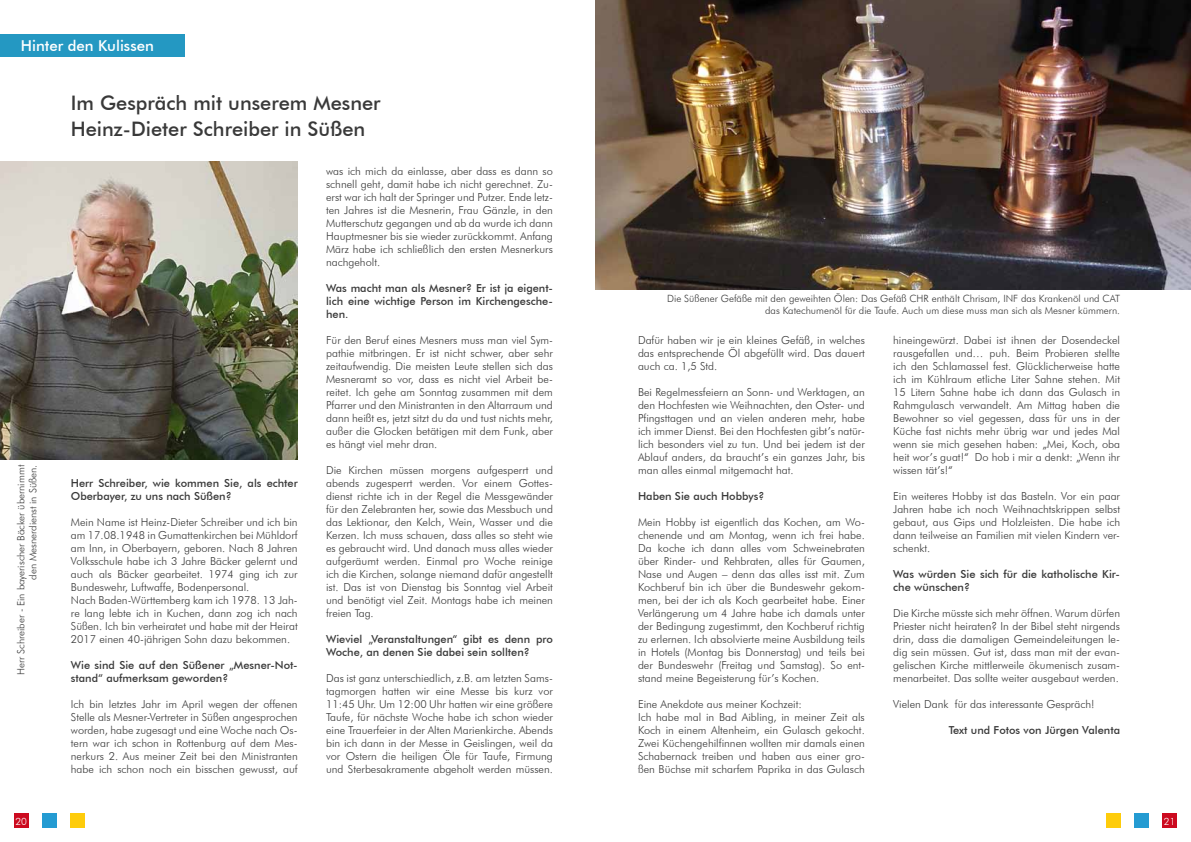
<style>
.page{position:relative;width:1191px;height:842px;background:#fff}
.page>*{position:absolute;margin:0;border:0;box-sizing:border-box;transform-origin:0 0}
.t1{font:500 20px/26px "Futura BT";color:#393939}
.t2{font:500 15px "Futura BT";color:#fff}
.t3{font:300 11px/13px "Futura BT";color:#393939;text-align:justify}
.t4{font:500 11px/13px "Futura BT";color:#393939}
.t5{font:300 10px/12px "Futura BT";color:#393939;text-align:right}
.t6{font:300 10px "Futura BT";color:#fff}
</style>
<div class="page">
<div style="left:14px;top:814px;width:14px;height:14px;background:#cc0a1f"></div>
<div style="left:43px;top:814px;width:14px;height:14px;background:#249bd2"></div>
<div style="left:71px;top:814px;width:14px;height:14px;background:#fecc0b"></div>
<div style="left:1106px;top:814px;width:14px;height:14px;background:#fecc0b"></div>
<div style="left:1134px;top:814px;width:14px;height:14px;background:#249bd2"></div>
<div style="left:1162px;top:814px;width:14px;height:14px;background:#cc0a1f"></div>
<img style="left:595px;top:0;width:596px;height:289px">
<img style="left:0;top:162px;width:298px;height:298px">
<div style="left:0;top:34px;width:184px;height:23px;background:#2498c2"></div>
<h2 class="t2" style="left:21px;top:37px;width:134px">Hinter den Kulissen</h2>
<p class="t5" style="left:15px;top:675px;width:212px;rotate:-90deg">Herr Schreiber - Ein bayerischer Bäcker übernimmt den Mesnerdienst in Süßen.</p>
<h1 class="t1" style="left:71px;top:90px;width:311px">Im Gespräch mit unserem Mesner<br>Heinz-Dieter Schreiber in Süßen</h1>
<p class="t4" style="left:71px;top:476px;width:228px">Herr Schreiber, wie kommen Sie, als echter<br>Oberbayer, zu uns nach Süßen?</p>
<p class="t3" style="left:71px;top:515px;width:228px;text-align:left">Mein Name ist Heinz-Dieter Schreiber und ich bin am 17.08.1948 in Gumattenkirchen bei Mühldorf am Inn, in Oberbayern, geboren. Nach 8 Jahren Volksschule habe ich 3 Jahre Bäcker gelernt und auch als Bäcker gearbeitet. 1974 ging ich zur Bundeswehr, Luftwaffe, Bodenpersonal.<br>Nach Baden-Württemberg kam ich 1978. 13 Jah&shy;re lang lebte ich in Kuchen, dann zog ich nach Süßen. Ich bin verheiratet und habe mit der Heirat 2017 einen 40-jährigen Sohn dazu bekommen.</p>
<p class="t4" style="left:71px;top:658px;width:228px">Wie sind Sie auf den Süßener „Mesner-Not&shy;stand“ aufmerksam geworden?</p>
<p class="t3" style="left:71px;top:697px;width:228px">Ich bin letztes Jahr im April wegen der offenen Stelle als Mesner-Vertreter in Süßen angesprochen worden, habe zugesagt und eine Woche nach Os&shy;tern war ich schon in Rottenburg auf dem Mes&shy;nerkurs 2. Aus meiner Zeit bei den Ministranten habe ich schon noch ein bisschen gewusst, auf</p>
<p class="t3" style="left:326px;top:164px;width:228px">was ich mich da einlasse, aber dass es dann so schnell geht, damit habe ich nicht gerechnet. Zu&shy;erst war ich halt der Springer und Putzer. Ende letz&shy;ten Jahres ist die Mesnerin, Frau Gänzle, in den Mutterschutz gegangen und ab da wurde ich dann Hauptmesner bis sie wieder zurückkommt. Anfang März habe ich schließlich den ersten Mesnerkurs nachgeholt.</p>
<p class="t4" style="left:326px;top:281px;width:228px;text-align:justify">Was macht man als Mesner? Er ist ja eigent&shy;lich eine wichtige Person im Kirchengesche&shy;hen.</p>
<p class="t3" style="left:326px;top:333px;width:228px">Für den Beruf eines Mesners muss man viel Sym&shy;pathie mitbringen. Er ist nicht schwer, aber sehr zeitaufwendig. Die meisten Leute stellen sich das Mesneramt so vor, dass es nicht viel Arbeit be&shy;reitet. Ich gehe am Sonntag zusammen mit dem Pfarrer und den Ministranten in den Altarraum und dann heißt es, jetzt sitzt du da und tust nichts mehr, außer die Glocken betätigen mit dem Funk, aber es hängt viel mehr dran.</p>
<p class="t3" style="left:326px;top:463px;width:228px">Die Kirchen müssen morgens aufgesperrt und abends zugesperrt werden. Vor einem Gottes&shy;dienst richte ich in der Regel die Messgewänder für den Zelebranten her, sowie das Messbuch und das Lektionar, den Kelch, Wein, Wasser und die Kerzen. Ich muss schauen, dass alles so steht wie es gebraucht wird. Und danach muss alles wieder aufgeräumt werden. Einmal pro Woche reinige ich die Kirchen, solange niemand dafür angestellt ist. Das ist von Dienstag bis Sonntag viel Arbeit und benötigt viel Zeit. Montags habe ich meinen freien Tag.</p>
<p class="t4" style="left:326px;top:632px;width:228px">Wieviel „Veranstaltungen“ gibt es denn pro<br>Woche, an denen Sie dabei sein sollten?</p>
<p class="t3" style="left:326px;top:671px;width:228px">Das ist ganz unterschiedlich, z.B. am letzten Sams&shy;tagmorgen hatten wir eine Messe bis kurz vor 11:45 Uhr. Um 12:00 Uhr hatten wir eine größere Taufe, für nächste Woche habe ich schon wieder eine Trauerfeier in der Alten Marienkirche. Abends bin ich dann in der Messe in Geislingen, weil da vor Ostern die heiligen Öle für Taufe, Firmung und Sterbesakramente abgeholt werden müssen.</p>
<p class="t5" style="left:667px;top:293px;width:454px">Die Süßener Gefäße mit den geweihten Ölen: Das Gefäß CHR enthält Chrisam, INF das Krankenöl und CAT das Katechumenöl für die Taufe. Auch um diese muss man sich als Mesner kümmern.</p>
<p class="t3" style="left:638px;top:333px;width:228px">Dafür haben wir je ein kleines Gefäß, in welches das entsprechende Öl abgefüllt wird. Das dauert auch ca. 1,5 Std.</p>
<p class="t3" style="left:638px;top:385px;width:228px">Bei Regelmessfeiern an Sonn- und Werktagen, an den Hochfesten wie Weihnachten, den Oster- und Pfingsttagen und an vielen anderen mehr, habe ich immer Dienst. Bei den Hochfesten gibt’s natür&shy;lich besonders viel zu tun. Und bei jedem ist der Ablauf anders, da braucht’s ein ganzes Jahr, bis man alles einmal mitgemacht hat.</p>
<p class="t4" style="left:638px;top:489px;width:128px">Haben Sie auch Hobbys?</p>
<p class="t3" style="left:638px;top:515px;width:228px">Mein Hobby ist eigentlich das Kochen, am Wo&shy;chenende und am Montag, wenn ich frei habe.<br>Da koche ich dann alles vom Schweinebraten über Rinder- und Rehbraten, alles für Gaumen, Nase und Augen – denn das alles isst mit. Zum Kochberuf bin ich über die Bundeswehr gekom&shy;men, bei der ich als Koch gearbeitet habe. Einer Verlängerung um 4 Jahre habe ich damals unter der Bedingung zugestimmt, den Kochberuf richtig zu erlernen. Ich absolvierte meine Ausbildung teils in Hotels (Montag bis Donnerstag) und teils bei der Bundeswehr (Freitag und Samstag). So ent&shy;stand meine Begeisterung für’s Kochen.</p>
<p class="t3" style="left:638px;top:698px;width:228px;text-align:left">Eine Anekdote aus meiner Kochzeit:<br>Ich habe mal in Bad Aibling, in meiner Zeit als Koch in einem Altenheim, ein Gulasch gekocht.<br>Zwei Küchengehilfinnen wollten mir damals einen Schabernack treiben und haben aus einer gro&shy;ßen Büchse mit scharfem Paprika in das Gulasch</p>
<p class="t3" style="left:893px;top:334px;width:228px">hineingewürzt. Dabei ist ihnen der Dosendeckel rausgefallen und… puh. Beim Probieren stellte ich den Schlamassel fest. Glücklicherweise hatte ich im Kühlraum etliche Liter Sahne stehen. Mit 15 Litern Sahne habe ich dann das Gulasch in Rahmgulasch verwandelt. Am Mittag haben die Bewohner so viel gegessen, dass für uns in der Küche fast nichts mehr übrig war und jedes Mal wenn sie mich gesehen haben: „Mei, Koch, oba heit wor’s guat!“ Do hob i mir a denkt: „Wenn ihr wissen tät’s!“</p>
<p class="t3" style="left:893px;top:490px;width:228px">Ein weiteres Hobby ist das Basteln. Vor ein paar Jahren habe ich noch Weihnachtskrippen selbst gebaut, aus Gips und Holzleisten. Die habe ich dann teilweise an Familien mit vielen Kindern ver&shy;schenkt.</p>
<p class="t4" style="left:893px;top:568px;width:228px">Was würden Sie sich für die katholische Kir&shy;che wünschen?</p>
<p class="t3" style="left:893px;top:607px;width:228px">Die Kirche müsste sich mehr öffnen. Warum dürfen Priester nicht heiraten? In der Bibel steht nirgends drin, dass die damaligen Gemeindeleitungen le&shy;dig sein müssen. Gut ist, dass man mit der evan&shy;gelischen Kirche mittlerweile ökumenisch zusam&shy;menarbeitet. Das sollte weiter ausgebaut werden.</p>
<p class="t3" style="left:893px;top:698px;width:203px">Vielen Dank für das interessante Gespräch!</p>
<p class="t4" style="left:948px;top:724px;width:173px">Text und Fotos von Jürgen Valenta</p>
<p class="t6" style="left:15px;top:815px;width:13px">20</p>
<p class="t6" style="left:1164px;top:815px;width:13px">21</p>
</div>
